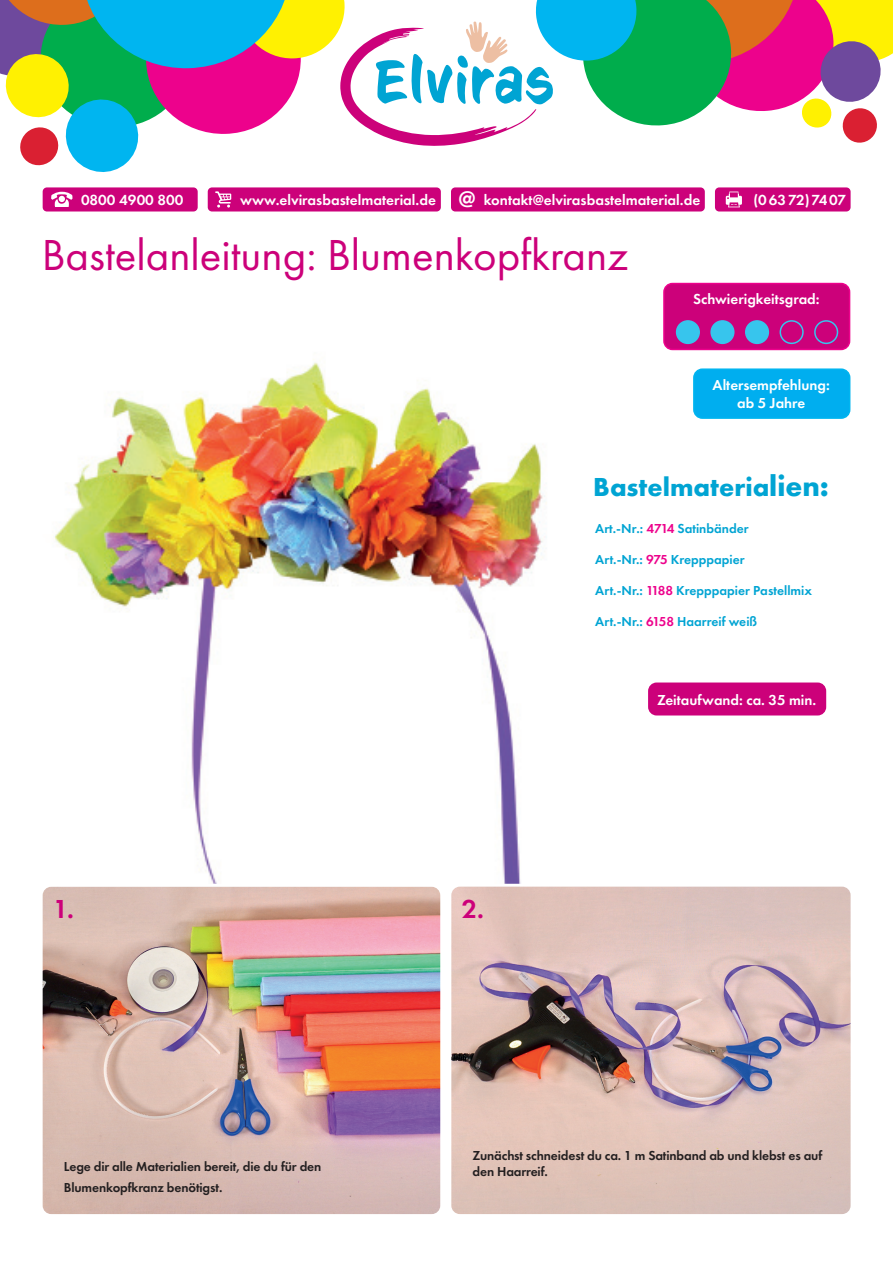
<style>
.page{position:relative;width:893px;height:1263px;background:#fff}
.page>*{position:absolute;margin:0;border:0;box-sizing:border-box;transform-origin:0 0}
.t1{font:45px "Futura PT";color:#cc017a}
.t2{font:700 27px "Futura PT";color:#00a4d3}
.t3{font:600 27px "Futura PT";color:#cc017a}
.t4{font:600 15.15px "Futura PT";color:#fff}
.t5{font:600 15px/18px "Futura PT";color:#fff;text-align:center}
.t6{font:600 13.5px/16.2px "Futura PT";letter-spacing:-.01em;color:#231f20}
.t7{font:600 13.5px "Futura PT";color:#00a4d3}
.s1{font-size:23.55px}
.s2{font-size:30px}
.s3{color:#ed028c}
</style>
<div class="page">
<div style="left:451px;top:187px;width:254px;height:24px;background:#cc017a;border-radius:4px"></div>
<div style="left:208px;top:187px;width:233px;height:24px;background:#cc017a;border-radius:4px"></div>
<svg style="left:215px;top:191px;width:16px;height:17px"></svg>
<div style="left:715px;top:187px;width:136px;height:24px;background:#cc017a;border-radius:4px"></div>
<svg style="left:726px;top:192px;width:16px;height:15px"></svg>
<div style="left:43px;top:187px;width:155px;height:24px;background:#cc017a;border-radius:4px"></div>
<svg style="left:51px;top:192px;width:22px;height:15px"></svg>
<svg style="left:0;top:0;width:893px;height:172px"></svg>
<img style="left:55px;top:346px;width:644px;height:538px">
<img style="left:43px;top:887px;width:397px;height:327px">
<img style="left:451px;top:887px;width:400px;height:327px">
<div style="left:648px;top:682px;width:178px;height:33px;background:#cc017a;border-radius:9px"></div>
<div style="left:664px;top:284px;width:186px;height:65px;background:#cc017a;border-radius:9px"></div>
<div style="left:663px;top:283px;width:187px;height:67px;border:2px solid #ed028c;border-radius:9px"></div>
<div style="left:677px;top:321px;width:22px;height:22px;background:#37c5ed;border-radius:50%"></div>
<div style="left:676px;top:320px;width:24px;height:24px;border:2px solid #37c5ed;border-radius:50%"></div>
<div style="left:711px;top:321px;width:23px;height:22px;background:#37c5ed;border-radius:50%"></div>
<div style="left:710px;top:320px;width:24px;height:24px;border:2px solid #37c5ed;border-radius:50%"></div>
<div style="left:746px;top:321px;width:22px;height:22px;background:#37c5ed;border-radius:50%"></div>
<div style="left:745px;top:320px;width:24px;height:24px;border:2px solid #37c5ed;border-radius:50%"></div>
<div style="left:780px;top:320px;width:24px;height:24px;border:2px solid #37c5ed;border-radius:50%"></div>
<div style="left:814px;top:320px;width:24px;height:24px;border:2px solid #37c5ed;border-radius:50%"></div>
<div style="left:694px;top:369px;width:156px;height:49px;background:#00aeef;border-radius:9px"></div>
<div style="left:693px;top:368px;width:157px;height:51px;border:2px solid #00b5f0;border-radius:9px"></div>
<p class="t4" style="left:81px;top:190px;width:104px">0800 4900 800</p>
<p class="t4" style="left:240px;top:191px;width:462px">www.elvirasbastelmaterial.de <span class="s1">@</span> kontakt@elvirasbastelmaterial.de</p>
<p class="t4" style="left:753px;top:190px;width:94px">(06372)7407</p>
<h1 class="t1" style="left:42px;top:228px;width:588px">Bastelanleitung: Blumenkopfkranz</h1>
<p class="t5" style="left:693px;top:290px;width:128px">Schwierigkeitsgrad:</p>
<p class="t5" style="left:713px;top:376px;width:119px">Altersempfehlung: ab 5 Jahre</p>
<h2 class="t2" style="left:593px;top:469px;width:237px">Bastelmateria<span class="s2">lien:</span></h2>
<p class="t7" style="left:595px;top:520px;width:155px">Art.-Nr.: <span class="s3">4714</span> Satinbänder</p>
<p class="t7" style="left:595px;top:551px;width:151px">Art.-Nr.: <span class="s3">975</span> Krepppapier</p>
<p class="t7" style="left:595px;top:582px;width:218px">Art.-Nr.: <span class="s3">1188</span> Krepppapier Pastellmix</p>
<p class="t7" style="left:595px;top:613px;width:163px">Art.-Nr.: <span class="s3">6158</span> Haarreif weiß</p>
<h2 class="t3" style="left:53px;top:892px;width:22px">1.</h2>
<h2 class="t3" style="left:462px;top:892px;width:24px">2.</h2>
<p class="t5" style="left:657px;top:690px;width:161px">Zeitaufwand: ca. 35 min.</p>
<p class="t6" style="left:64px;top:1156px;width:259px;line-height:20.4px">Lege dir alle Materialien bereit, die du für den<br>Blumenkopfkranz benötigst.</p>
<p class="t6" style="left:473px;top:1147px;width:351px">Zunächst schneidest du ca. 1 m Satinband ab und klebst es auf den Haarreif.</p>
</div>
